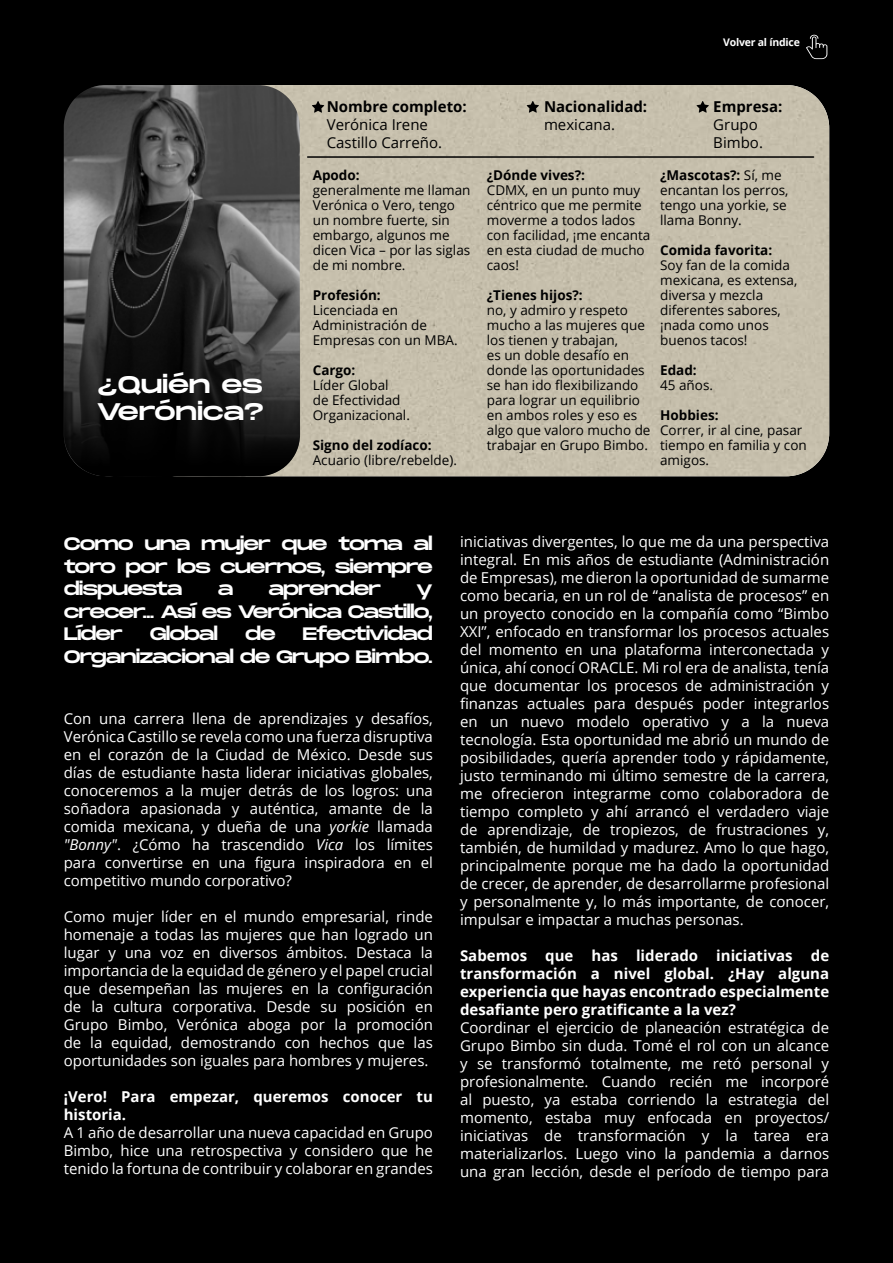
<style>
.page{position:relative;width:893px;height:1263px;background:#000}
.page>*{position:absolute;margin:0;border:0;box-sizing:border-box;transform-origin:0 0}
.t1{font:24px/27px "Monument Extended";letter-spacing:-.01em;color:#fff}
.t2{font:18px/22.5px "Monument Extended";letter-spacing:-.06em;color:#fff;text-align:justify}
.t3{font:15px/18px "Open Sans";color:#fff;text-align:justify}
.t4{font:700 15px/18px "Open Sans";color:#fff}
.t5{font:15px/18px "Open Sans";color:#000}
.t6{font:700 15px "Open Sans";color:#000}
.t7{font:13.5px/15px "Open Sans";color:#000}
.t8{font:700 13.5px "Open Sans";color:#000}
.t9{font:700 10.5px "Open Sans";letter-spacing:-.02em;color:#fff}
.s1{font-weight:700}
.s2{font-style:italic}
</style>
<div class="page">
<div style="left:300px;top:85px;width:529px;height:391px;background:#c6bfac"></div>
<svg style="left:64px;top:85px;width:236px;height:391px"></svg>
<svg style="left:312px;top:101px;width:12px;height:12px"></svg>
<svg style="left:527px;top:101px;width:12px;height:12px"></svg>
<svg style="left:696px;top:101px;width:13px;height:12px"></svg>
<hr style="left:308px;top:156px;width:506px;height:2px;background:#000">
<svg style="left:806px;top:35px;width:21px;height:24px"></svg>
<h1 class="t1" style="left:97px;top:371px;width:169px">¿Quién es<br>Verónica?</h1>
<p class="t9" style="left:723px;top:35px;width:78px">Volver al índice</p>
<p class="t6" style="left:327px;top:96px;width:142px">Nombre completo:</p>
<p class="t5" style="left:327px;top:116px;width:117px">Verónica Irene<br>Castillo Carreño.</p>
<p class="t8" style="left:313px;top:166px;width:48px">Apodo:</p>
<p class="t7" style="left:313px;top:183px;width:159px">generalmente me llaman<br>Verónica o Vero, tengo un nombre fuerte, sin embargo, algunos me dicen Vica – por las siglas de mi nombre.</p>
<p class="t8" style="left:313px;top:286px;width:70px">Profesión:</p>
<p class="t7" style="left:313px;top:303px;width:146px">Licenciada en<br>Administración de<br>Empresas con un MBA.</p>
<p class="t8" style="left:313px;top:361px;width:44px">Cargo:</p>
<p class="t7" style="left:313px;top:378px;width:99px">Líder Global<br>de Efectividad<br>Organizacional.</p>
<p class="t8" style="left:313px;top:436px;width:120px">Signo del zodíaco:</p>
<p class="t7" style="left:313px;top:453px;width:146px">Acuario (libre/rebelde).</p>
<p class="t6" style="left:544px;top:96px;width:105px">Nacionalidad:</p>
<p class="t5" style="left:544px;top:116px;width:73px">mexicana.</p>
<p class="t8" style="left:487px;top:166px;width:100px">¿Dónde vives?:</p>
<p class="t7" style="left:487px;top:183px;width:165px">CDMX, en un punto muy céntrico que me permite moverme a todos lados con facilidad, ¡me encanta en esta ciudad de mucho caos!</p>
<p class="t8" style="left:487px;top:286px;width:97px">¿Tienes hijos?:</p>
<p class="t7" style="left:487px;top:303px;width:165px">no, y admiro y respeto mucho a las mujeres que los tienen y trabajan,<br>es un doble desafío en donde las oportunidades se han ido flexibilizando para lograr un equilibrio en ambos roles y eso es algo que valoro mucho de trabajar en Grupo Bimbo.</p>
<p class="t6" style="left:713px;top:96px;width:71px">Empresa:</p>
<p class="t5" style="left:713px;top:116px;width:51px">Grupo<br>Bimbo.</p>
<p class="t7" style="left:660px;top:168px;width:130px"><span class="s1">¿Mascotas?:</span> Sí, me encantan los perros, tengo una yorkie, se llama Bonny.</p>
<p class="t8" style="left:660px;top:241px;width:114px">Comida favorita:</p>
<p class="t7" style="left:660px;top:258px;width:139px">Soy fan de la comida mexicana, es extensa, diversa y mezcla diferentes sabores, ¡nada como unos buenos tacos!</p>
<p class="t8" style="left:660px;top:361px;width:38px">Edad:</p>
<p class="t7" style="left:660px;top:378px;width:54px">45 años.</p>
<p class="t8" style="left:660px;top:406px;width:60px">Hobbies:</p>
<p class="t7" style="left:660px;top:423px;width:148px">Correr, ir al cine, pasar tiempo en familia y con amigos.</p>
<p class="t2" style="left:64px;top:532px;width:371px">Como una mujer que toma al toro por los cuernos, siempre dispuesta</p>
<p class="t2" style="left:218px;top:577px;width:17px">a</p>
<p class="t2" style="left:268px;top:577px;width:114px">aprender</p>
<p class="t2" style="left:64px;top:577px;width:371px;text-indent:352px">y crecer... Así es Verónica Castillo, Líder</p>
<p class="t2" style="left:64px;top:622px;width:371px;text-align:right">Efectividad<br>Organizacional de Grupo Bimbo.</p>
<p class="t2" style="left:150px;top:622px;width:70px">Global</p>
<p class="t2" style="left:245px;top:622px;width:32px">de</p>
<p class="t3" style="left:64px;top:709px;width:371px">Con una carrera llena de aprendizajes y desafíos, Verónica Castillo se revela como una fuerza disruptiva en el corazón de la Ciudad de México. Desde sus días de estudiante hasta liderar iniciativas globales, conoceremos a la mujer detrás de los logros: una soñadora apasionada y auténtica, amante de la comida mexicana, y dueña de una <span class="s2">yorkie</span> llamada <span class="s2">"Bonny"</span>. ¿Cómo ha trascendido <span class="s2">Vica</span> los límites para convertirse en una figura inspiradora en el competitivo mundo corporativo?</p>
<p class="t3" style="left:64px;top:907px;width:371px">Como mujer líder en el mundo empresarial, rinde homenaje a todas las mujeres que han logrado un lugar y una voz en diversos ámbitos. Destaca la importancia de la equidad de género y el papel crucial que desempeñan las mujeres en la configuración de la cultura corporativa. Desde su posición en Grupo Bimbo, Verónica aboga por la promoción de la equidad, demostrando con hechos que las oportunidades son iguales para hombres y mujeres.</p>
<p class="t4" style="left:64px;top:1087px;width:371px">¡Vero! Para empezar, queremos conocer tu historia.</p>
<p class="t3" style="left:64px;top:1123px;width:371px">A 1 año de desarrollar una nueva capacidad en Grupo Bimbo, hice una retrospectiva y considero que he tenido la fortuna de contribuir y colaborar en grandes</p>
<p class="t3" style="left:460px;top:532px;width:371px">iniciativas divergentes, lo que me da una perspectiva integral. En mis años de estudiante (Administración de Empresas), me dieron la oportunidad de sumarme como becaria, en un rol de “analista de procesos” en un proyecto conocido en la compañía como “Bimbo XXI”, enfocado en transformar los procesos actuales del momento en una plataforma interconectada y única, ahí conocí ORACLE. Mi rol era de analista, tenía que documentar los procesos de administración y finanzas actuales para después poder integrarlos en un nuevo modelo operativo y a la nueva tecnología. Esta oportunidad me abrió un mundo de posibilidades, quería aprender todo y rápidamente, justo terminando mi último semestre de la carrera, me ofrecieron integrarme como colaboradora de tiempo completo y ahí arrancó el verdadero viaje de aprendizaje, de tropiezos, de frustraciones y, también, de humildad y madurez. Amo lo que hago, principalmente porque me ha dado la oportunidad de crecer, de aprender, de desarrollarme profesional y personalmente y, lo más importante, de conocer, impulsar e impactar a muchas personas.</p>
<p class="t4" style="left:460px;top:946px;width:371px;text-align:justify">Sabemos que has liderado iniciativas de transformación a nivel global. ¿Hay alguna experiencia que hayas encontrado especialmente desafiante pero gratificante a la vez?</p>
<p class="t3" style="left:460px;top:1018px;width:371px">Coordinar el ejercicio de planeación estratégica de Grupo Bimbo sin duda. Tomé el rol con un alcance y se transformó totalmente, me retó personal y profesionalmente. Cuando recién me incorporé al puesto, ya estaba corriendo la estrategia del momento, estaba muy enfocada en proyectos/ iniciativas de transformación y la tarea era materializarlos. Luego vino la pandemia a darnos una gran lección, desde el período de tiempo para</p>
</div>
